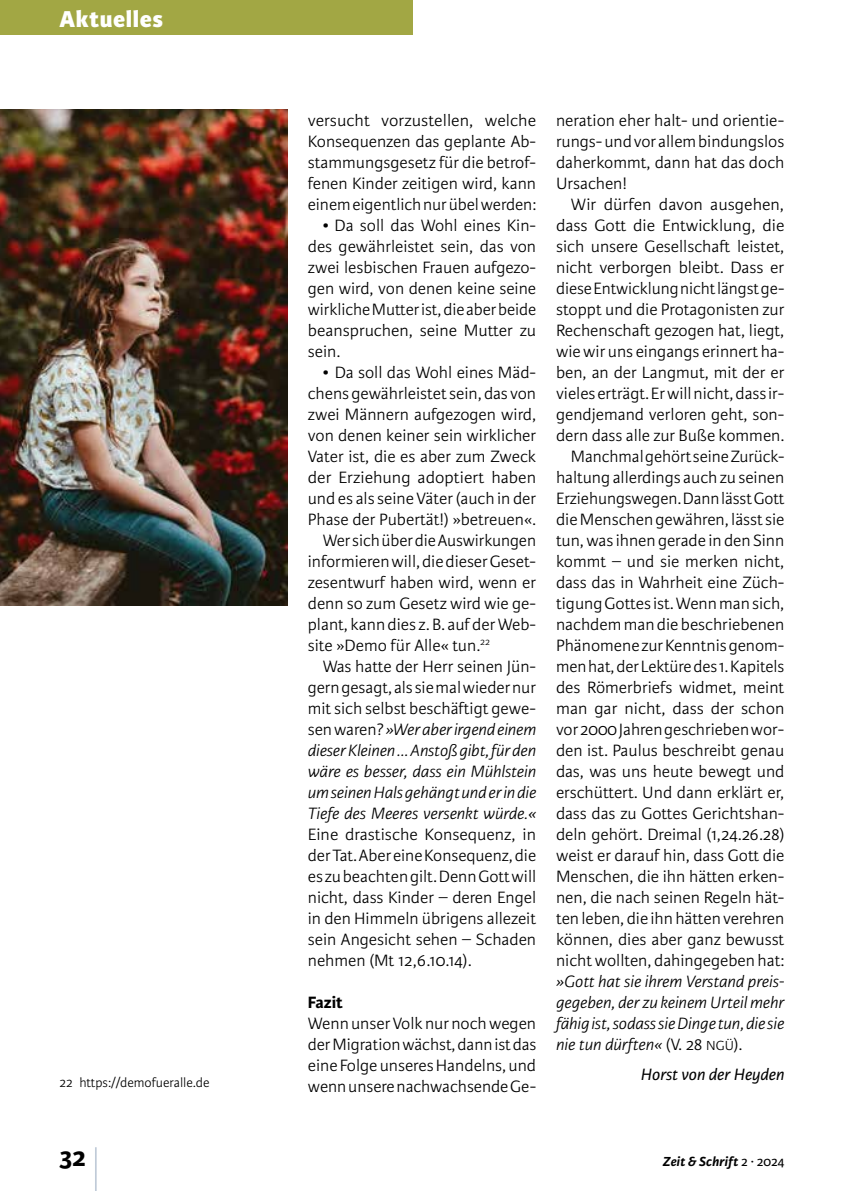
<style>
.page{position:relative;width:844px;height:1191px;background:#fff}
.page>*{position:absolute;margin:0;border:0;box-sizing:border-box;transform-origin:0 0}
.t1{font:300 59.5px "Karmina Sans Basic";color:#9aacc1;scale:.29 1}
.t2{font:700 28px "Karmina Sans Basic";color:#000}
.t3{font:800 24.5px "Karmina Sans Basic";letter-spacing:.025em;color:#fff}
.t4{font:300 17.5px/21px "Karmina Sans Basic";color:#000;text-align:justify;scale:1.04 1}
.t5{font:300 17.5px/21px "Karmina Sans Basic";color:#000;text-align:justify}
.t6{font:italic 300 17.5px/21px "Karmina Sans Basic";color:#000;text-align:justify}
.t7{font:italic 17.5px "Karmina Sans Basic";color:#000}
.t8{font:700 17.5px "Karmina Sans Basic";color:#000}
.t9{font:300 14px "Karmina Sans Basic";color:#000}
.t10{font:italic 700 14px "Karmina Sans Basic";letter-spacing:.015em;color:#000}
.s1{font-style:normal}
.s2{font-style:normal;font-size:14px}
.s3{font-weight:400;font-style:normal}
</style>
<div class="page">
<div style="left:0;top:0;width:412px;height:35px;background:#a2a744"></div>
<img style="left:0;top:109px;width:288px;height:496px">
<h3 class="t3" style="left:60px;top:4px;width:105px">Aktuelles</h3>
<p class="t9" style="left:60px;top:1074px;width:151px">22 https://demofueralle.de</p>
<p class="t4" style="left:308px;top:110px;width:221px">versucht vorzustellen, welche Konsequenzen das geplante Ab&shy;stammungsgesetz für die betrof&shy;fenen Kinder zeitigen wird, kann einem eigentlich nur übel werden:</p>
<p class="t5" style="left:308px;top:215px;width:230px;text-indent:15px">• Da soll das Wohl eines Kin&shy;des gewährleistet sein, das von zwei lesbischen Frauen aufgezo&shy;gen wird, von denen keine seine wirkliche Mutter ist, die aber beide beanspruchen, seine Mutter zu sein.</p>
<p class="t5" style="left:322px;top:362px;width:215px">• Da soll das Wohl eines Mäd-</p>
<p class="t5" style="left:308px;top:383px;width:230px">chens gewährleistet sein, das von</p>
<p class="t5" style="left:308px;top:404px;width:230px">zwei Männern aufgezogen wird,</p>
<p class="t5" style="left:308px;top:425px;width:230px">von denen keiner sein wirklicher</p>
<p class="t5" style="left:308px;top:446px;width:230px">Vater ist, die es aber zum Zweck</p>
<p class="t4" style="left:308px;top:467px;width:221px">der Erziehung adoptiert haben</p>
<p class="t5" style="left:308px;top:488px;width:230px">und es als seine Väter (auch in der</p>
<p class="t5" style="left:308px;top:509px;width:230px">Phase der Pubertät!) »betreuen«.</p>
<p class="t5" style="left:322px;top:530px;width:215px">Wer sich über die Auswirkungen</p>
<p class="t5" style="left:308px;top:551px;width:230px">informieren will, die dieser Geset-</p>
<p class="t5" style="left:308px;top:572px;width:230px">zesentwurf haben wird, wenn er</p>
<p class="t5" style="left:308px;top:593px;width:230px">denn so zum Gesetz wird wie ge-</p>
<p class="t5" style="left:308px;top:614px;width:230px">plant, kann dies z.B. auf der Web-</p>
<p class="t5" style="left:308px;top:635px;width:184px">site »Demo für Alle« tun.<sup>22</sup></p>
<p class="t5" style="left:322px;top:656px;width:215px">Was hatte der Herr seinen Jün-</p>
<p class="t5" style="left:308px;top:677px;width:230px">gern gesagt, als sie mal wieder nur</p>
<p class="t5" style="left:308px;top:698px;width:230px">mit sich selbst beschäftigt gewe-</p>
<p class="t6" style="left:308px;top:719px;width:230px"><span class="s1">sen waren?</span> »Wer aber irgend einem</p>
<p class="t6" style="left:308px;top:740px;width:230px">dieser Kleinen … Anstoß gibt, für den</p>
<p class="t6" style="left:308px;top:761px;width:230px">wäre es besser, dass ein Mühlstein</p>
<p class="t6" style="left:308px;top:782px;width:230px">um seinen Hals gehängt und er in die</p>
<p class="t6" style="left:308px;top:803px;width:230px">Tiefe des Meeres versenkt würde.«</p>
<p class="t5" style="left:308px;top:824px;width:230px">Eine drastische Konsequenz, in der Tat. Aber eine Konsequenz, die es zu beachten gilt. Denn Gott will nicht, dass Kinder – deren Engel in den Himmeln übrigens allezeit sein Angesicht sehen – Schaden nehmen (Mt 12,6.10.14).</p>
<p class="t8" style="left:308px;top:992px;width:37px">Fazit</p>
<p class="t5" style="left:308px;top:1013px;width:230px">Wenn unser Volk nur noch wegen der Migration wächst, dann ist das eine Folge unseres Handelns, und wenn unsere nachwachsende Ge-</p>
<p class="t5" style="left:556px;top:110px;width:230px">neration eher halt- und orientie&shy;rungs- und vor allem bindungslos daherkommt, dann hat das doch Ursachen!</p>
<p class="t4" style="left:556px;top:194px;width:221px;text-align:right">Wir dürfen davon ausgehen, dass Gott die Entwicklung, die sich unsere Gesellschaft leistet, nicht verborgen bleibt. Dass er diese Entwicklung nicht längst ge&shy;stoppt und die Protagonisten zur<br>Rechenschaft gezogen hat, liegt, wie wir uns eingangs erinnert ha&shy;ben, an der Langmut, mit der er vieles erträgt. Er will nicht, dass ir&shy;gendjemand verloren geht, son&shy;dern dass alle zur Buße kommen.<br>Manchmal gehört seine Zurück&shy;haltung allerdings auch zu seinen<br>Erziehungswegen. Dann lässt Gott die Menschen gewähren, lässt sie tun, was ihnen gerade in den Sinn kommt – und sie merken nicht, dass das in Wahrheit eine Züch&shy;tigung Gottes ist. Wenn man sich, nachdem man die beschriebenen<br>Phänomene zur Kenntnis genom&shy;men hat, der Lektüre des 1. Kapitels des Römerbriefs widmet, meint man gar nicht, dass der schon vor 2000 Jahren geschrieben wor&shy;den ist. Paulus beschreibt genau das, was uns heute bewegt und erschüttert. Und dann erklärt er, dass das zu Gottes Gerichtshan&shy;deln gehört. Dreimal (1,24.26.28) weist er darauf hin, dass Gott die<br>Menschen, die ihn hätten erken&shy;nen, die nach seinen Regeln hät&shy;ten leben, die ihn hätten verehren können, dies aber ganz bewusst nicht wollten, dahingegeben hat:</p>
<p class="t6" style="left:556px;top:971px;width:230px">»Gott hat sie ihrem Verstand preis&shy;gegeben, der zu keinem Urteil mehr fähig ist, sodass sie Dinge tun, die sie nie tun dürften« <span class="s1">(V. 28</span> <span class="s2">NGÜ</span><span class="s1">).</span></p>
<p class="t7" style="left:640px;top:1065px;width:145px">Horst von der Heyden</p>
<h2 class="t2" style="left:60px;top:1141px;width:28px">32</h2>
<h1 class="t1" style="left:94px;top:1140px;width:17px">|</h1>
<p class="t10" style="left:662px;top:1153px;width:123px">Zeit &amp; Schrift <span class="s3">2 ∙ 2024</span></p>
</div>
